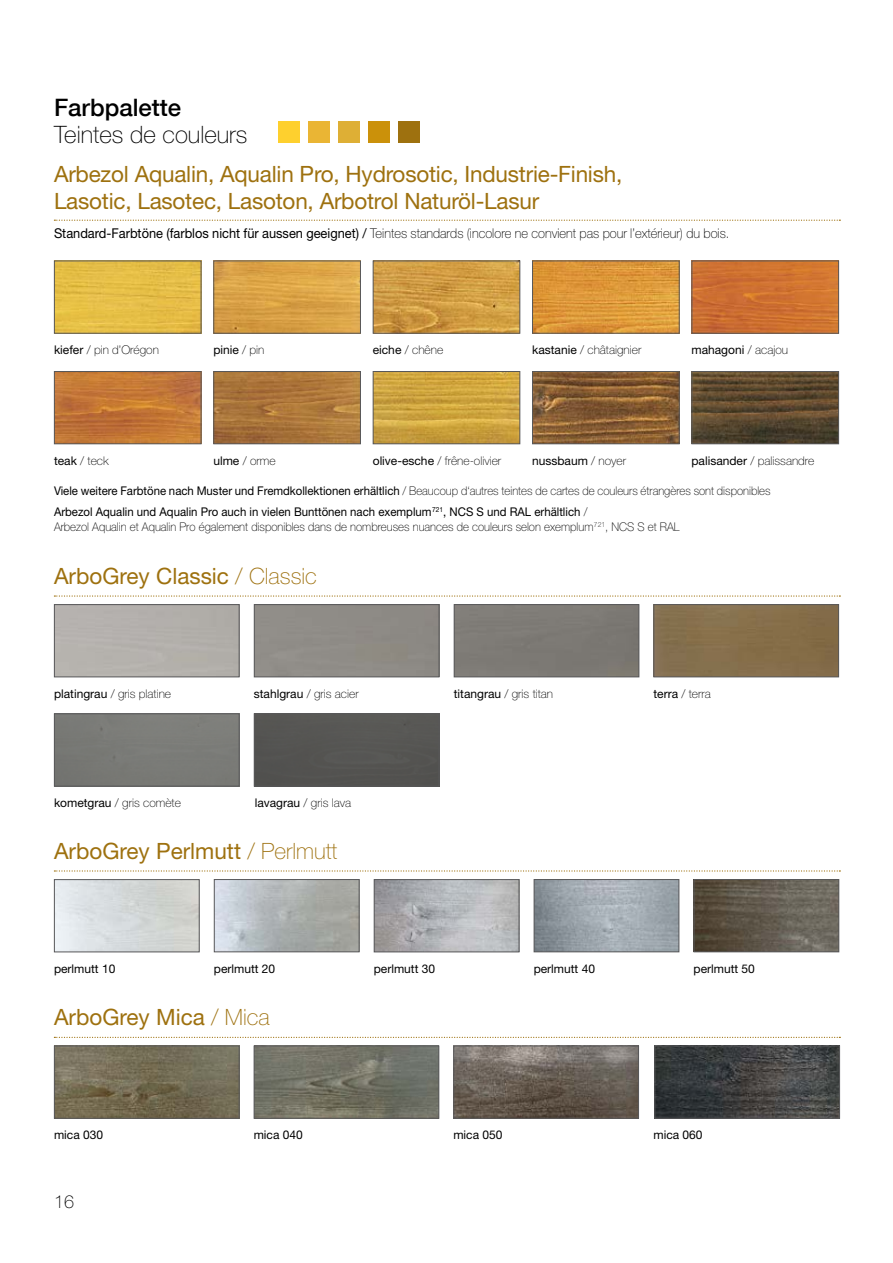
<style>
.page{position:relative;width:893px;height:1263px;background:#fff}
.page>*{position:absolute;margin:0;border:0;box-sizing:border-box;transform-origin:0 0}
.t1{font:100 24px "Helvetica Neue LT Pro";color:#000}
.t2{font:500 24px "Helvetica Neue";color:#000}
.t3{font:22.5px/27px "Helvetica Neue LT Pro";letter-spacing:-.01em;color:#9e710f}
.t4{font:100 18px "Helvetica Neue LT Pro";color:#000}
.t5{font:100 13.5px "Helvetica Neue LT Pro";color:#000;scale:.95 1}
.t6{font:100 12px "Helvetica Neue LT Pro";color:#000}
.t7{font:12px/21px "Helvetica Neue LT Pro";color:#000;scale:.95 1}
.t8{font:12px "Helvetica Neue LT Pro";color:#000}
.t9{font:100 12px "Helvetica Neue LT Pro";color:#000;scale:.95 1}
.s1{font-weight:400}
.s2{font-weight:100}
</style>
<div class="page">
<div style="left:454px;top:604px;width:185px;height:73px;border:1px solid #58585a"></div>
<div style="left:655px;top:606px;width:182px;height:69px;background:#856f4b"></div>
<div style="left:653px;top:604px;width:186px;height:73px;border:1px solid #58585a"></div>
<div style="left:54px;top:604px;width:185px;height:73px;border:1px solid #58585a"></div>
<div style="left:254px;top:604px;width:185px;height:73px;border:1px solid #58585a"></div>
<svg style="left:54px;top:595px;width:786px;height:2px"></svg>
<div style="left:54px;top:879px;width:146px;height:73px;border:1px solid #58585a"></div>
<img style="left:376px;top:881px;width:141px;height:69px">
<div style="left:374px;top:879px;width:145px;height:73px;border:1px solid #58585a"></div>
<img style="left:216px;top:881px;width:141px;height:69px">
<div style="left:214px;top:879px;width:145px;height:73px;border:1px solid #58585a"></div>
<img style="left:536px;top:881px;width:141px;height:69px">
<div style="left:534px;top:879px;width:145px;height:73px;border:1px solid #58585a"></div>
<img style="left:696px;top:881px;width:141px;height:69px">
<div style="left:694px;top:879px;width:145px;height:73px;border:1px solid #58585a"></div>
<svg style="left:54px;top:870px;width:786px;height:1px"></svg>
<img style="left:534px;top:263px;width:144px;height:69px">
<div style="left:532px;top:261px;width:148px;height:73px;border:1px solid #58585a"></div>
<img style="left:56px;top:263px;width:143px;height:69px">
<div style="left:54px;top:261px;width:147px;height:73px;border:1px solid #58585a"></div>
<img style="left:215px;top:263px;width:144px;height:69px">
<div style="left:213px;top:261px;width:148px;height:73px;border:1px solid #58585a"></div>
<img style="left:375px;top:263px;width:143px;height:69px">
<div style="left:373px;top:261px;width:147px;height:73px;border:1px solid #58585a"></div>
<img style="left:693px;top:263px;width:144px;height:69px">
<div style="left:691px;top:261px;width:148px;height:73px;border:1px solid #58585a"></div>
<img style="left:215px;top:373px;width:144px;height:69px">
<div style="left:213px;top:371px;width:148px;height:73px;border:1px solid #58585a"></div>
<img style="left:56px;top:373px;width:143px;height:69px">
<div style="left:54px;top:371px;width:147px;height:73px;border:1px solid #58585a"></div>
<img style="left:375px;top:373px;width:143px;height:69px">
<div style="left:373px;top:371px;width:147px;height:73px;border:1px solid #58585a"></div>
<img style="left:534px;top:373px;width:144px;height:69px">
<div style="left:532px;top:371px;width:148px;height:73px;border:1px solid #58585a"></div>
<img style="left:693px;top:373px;width:144px;height:69px">
<div style="left:691px;top:371px;width:148px;height:73px;border:1px solid #58585a"></div>
<svg style="left:54px;top:220px;width:786px;height:1px"></svg>
<div style="left:278px;top:122px;width:22px;height:21px;background:#fed02e"></div>
<div style="left:308px;top:122px;width:22px;height:21px;background:#eab534"></div>
<div style="left:339px;top:122px;width:21px;height:21px;background:#deaf35"></div>
<div style="left:369px;top:122px;width:21px;height:21px;background:#cb910a"></div>
<div style="left:399px;top:122px;width:21px;height:21px;background:#9e710f"></div>
<svg style="left:54px;top:1037px;width:786px;height:1px"></svg>
<img style="left:455px;top:1047px;width:182px;height:70px">
<div style="left:453px;top:1045px;width:186px;height:74px;border:1px solid #58585a"></div>
<img style="left:656px;top:1047px;width:182px;height:70px">
<div style="left:654px;top:1045px;width:186px;height:74px;border:1px solid #58585a"></div>
<img style="left:256px;top:1047px;width:181px;height:70px">
<div style="left:254px;top:1045px;width:185px;height:74px;border:1px solid #58585a"></div>
<img style="left:56px;top:1047px;width:181px;height:70px">
<div style="left:54px;top:1045px;width:185px;height:74px;border:1px solid #58585a"></div>
<div style="left:56px;top:715px;width:181px;height:69px;background:#7a7b77"></div>
<div style="left:54px;top:713px;width:185px;height:73px;border:1px solid #58585a"></div>
<div style="left:256px;top:715px;width:181px;height:69px;background:#565553"></div>
<div style="left:254px;top:713px;width:185px;height:73px;border:1px solid #58585a"></div>
<h1 class="t2" style="left:54px;top:93px;width:129px">Farbpalette</h1>
<h1 class="t1" style="left:54px;top:120px;width:195px">Teintes de couleurs</h1>
<h2 class="t3" style="left:54px;top:160px;width:570px">Arbezol Aqualin, Aqualin Pro, Hydrosotic, Industrie-Finish,<br>Lasotic, Lasotec, Lasoton, Arbotrol Naturöl-Lasur</h2>
<p class="t5" style="left:54px;top:226px;width:712px"><span class="s1">Standard-Farbtöne (farblos nicht für aussen geeignet) /</span> Teintes standards (incolore ne convient pas pour l’extérieur) du bois.</p>
<p class="t6" style="left:54px;top:343px;width:106px"><span class="s1">kiefer</span> / pin d’Orégon</p>
<p class="t6" style="left:54px;top:453px;width:56px"><span class="s1">teak</span> / teck</p>
<p class="t8" style="left:213px;top:342px;width:53px">pinie <span class="s2">/ pin</span></p>
<p class="t6" style="left:213px;top:453px;width:64px"><span class="s1">ulme</span> / orme</p>
<p class="t6" style="left:373px;top:343px;width:72px"><span class="s1">eiche</span> / chêne</p>
<p class="t6" style="left:532px;top:343px;width:111px"><span class="s1">kastanie</span> / châtaignier</p>
<p class="t6" style="left:373px;top:453px;width:130px"><span class="s1">olive-esche</span> / frêne-olivier</p>
<p class="t8" style="left:532px;top:453px;width:96px">nussbaum <span class="s2">/ noyer</span></p>
<p class="t8" style="left:691px;top:342px;width:98px">mahagoni <span class="s2">/ acajou</span></p>
<p class="t6" style="left:691px;top:453px;width:124px"><span class="s1">palisander</span> / palissandre</p>
<p class="t7" style="left:54px;top:480px;width:756px">Viele weitere Farbtöne nach Muster und Fremdkollektionen erhältlich <span class="s2">/ Beaucoup d‘autres teintes de cartes de couleurs étrangères sont disponibles<br></span>Arbezol Aqualin und Aqualin Pro auch in vielen Bunttönen nach exemplum<sup>721</sup>, NCS S und RAL erhältlich <span class="s2">/</span></p>
<p class="t9" style="left:54px;top:520px;width:660px">Arbezol Aqualin et Aqualin Pro également disponibles dans de nombreuses nuances de couleurs selon exemplum<sup>721</sup>, NCS S et RAL</p>
<h2 class="t3" style="left:54px;top:562px;width:264px">ArboGrey Classic <span class="s2">/ Classic</span></h2>
<p class="t6" style="left:54px;top:686px;width:119px"><span class="s1">platingrau</span> / gris platine</p>
<p class="t6" style="left:254px;top:686px;width:106px"><span class="s1">stahlgrau</span> / gris acier</p>
<p class="t6" style="left:454px;top:686px;width:101px"><span class="s1">titangrau</span> / gris titan</p>
<p class="t6" style="left:653px;top:686px;width:59px"><span class="s1">terra</span> / terra</p>
<p class="t6" style="left:54px;top:795px;width:128px"><span class="s1">kometgrau</span> / gris comète</p>
<p class="t6" style="left:255px;top:795px;width:98px"><span class="s1">lavagrau</span> / gris lava</p>
<h2 class="t3" style="left:54px;top:837px;width:285px">ArboGrey Perlmutt <span class="s2">/ Perlmutt</span></h2>
<p class="t8" style="left:54px;top:961px;width:63px">perlmutt 10</p>
<p class="t8" style="left:214px;top:961px;width:63px">perlmutt 20</p>
<p class="t8" style="left:374px;top:961px;width:63px">perlmutt 30</p>
<p class="t8" style="left:534px;top:961px;width:63px">perlmutt 40</p>
<p class="t8" style="left:694px;top:961px;width:63px">perlmutt 50</p>
<h2 class="t3" style="left:54px;top:1003px;width:217px">ArboGrey Mica <span class="s2">/ Mica</span></h2>
<p class="t8" style="left:54px;top:1127px;width:51px">mica 030</p>
<p class="t8" style="left:254px;top:1127px;width:51px">mica 040</p>
<p class="t8" style="left:453px;top:1127px;width:51px">mica 050</p>
<h3 class="t4" style="left:54px;top:1190px;width:22px">16</h3>
<p class="t8" style="left:653px;top:1127px;width:51px">mica 060</p>
</div>
